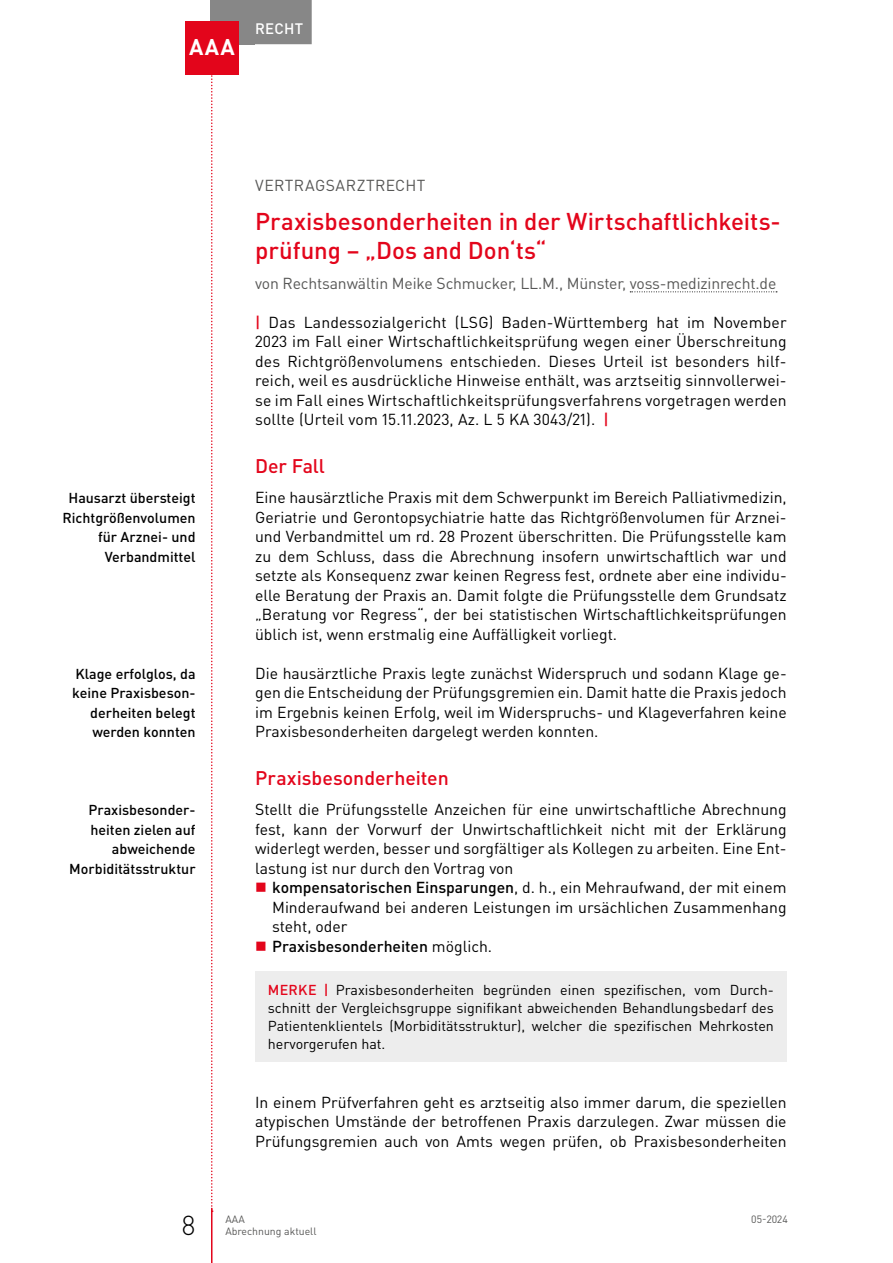
<style>
.page{position:relative;width:893px;height:1263px;background:#fff}
.page>*{position:absolute;margin:0;border:0;box-sizing:border-box;transform-origin:0 0}
.t1{font:300 27px "DIN Pro";color:#000}
.t2{font:500 24px/28.5px "DIN Pro";color:#e3051b}
.t3{font:700 22.5px "DIN Pro";color:#fff}
.t4{font:500 19.5px "DIN Pro";color:#e3051b}
.t5{font:15.75px/19.5px "DIN Pro";color:#000;text-align:justify}
.t6{font:15.75px "DIN Pro";letter-spacing:-.01em;color:#575756}
.t7{font:15.75px "DIN Pro";letter-spacing:.025em;color:#575756}
.t8{font:500 15px "DIN Pro";letter-spacing:.015em;color:#fff}
.t9{font:14.25px/18px "DIN Pro";color:#000;text-align:justify}
.t10{font:500 14.25px/19.5px "DIN Pro";color:#000;text-align:right}
.t11{font:10.5px "DIN Pro";color:#575756}
.s1{font-weight:500;color:#e3051b}
.s2{font-weight:500}
</style>
<div class="page">
<svg style="left:211px;top:74px;width:2px;height:1138px"></svg>
<div style="left:210px;top:0;width:45px;height:44px;background:#878787"></div>
<hr style="left:211px;top:1208px;width:1px;height:55px;background:#e3051b">
<div style="left:247px;top:0;width:65px;height:44px;background:#878787"></div>
<div style="left:185px;top:21px;width:54px;height:53px;background:#e3051b"></div>
<svg style="left:630px;top:291px;width:147px;height:1px"></svg>
<div style="left:255px;top:971px;width:532px;height:91px;background:#ededed"></div>
<h3 class="t3" style="left:189px;top:32px;width:47px">AAA</h3>
<p class="t8" style="left:255px;top:18px;width:49px">Recht</p>
<p class="t10" style="left:63px;top:488px;width:135px">Hausarzt übersteigt<br>Richtgrößenvolumen für Arznei- und<br>Verbandmittel</p>
<p class="t10" style="left:72px;top:663px;width:125px">Klage erfolglos, da keine Praxisbeson&shy;derheiten belegt werden konnten</p>
<p class="t10" style="left:69px;top:800px;width:128px">Praxisbesonder&shy;heiten zielen auf abweichende<br>Morbiditätsstruktur</p>
<p class="t7" style="left:255px;top:175px;width:172px">VERTRAGSARZTRECHT</p>
<h2 class="t2" style="left:255px;top:206px;width:527px">Praxisbesonderheiten in der Wirtschaftlichkeits&shy;prüfung – „Dos and Don‘ts“</h2>
<p class="t6" style="left:255px;top:272px;width:523px">von Rechtsanwältin Meike Schmucker, LL.M., Münster, voss-medizinrecht.de</p>
<p class="t5" style="left:255px;top:312px;width:533px"><span class="s1">|</span> Das Landessozialgericht (LSG) Baden-Württemberg hat im November 2023 im Fall einer Wirtschaftlichkeitsprüfung wegen einer Überschreitung des Richtgrößenvolumens entschieden. Dieses Urteil ist besonders hilf&shy;reich, weil es ausdrückliche Hinweise enthält, was arztseitig sinnvollerwei&shy;se im Fall eines Wirtschaftlichkeitsprüfungsverfahrens vorgetragen werden sollte (Urteil vom 15.11.2023, Az. L 5 KA 3043/21). <span class="s1">|</span></p>
<p class="t4" style="left:255px;top:453px;width:71px">Der Fall</p>
<p class="t5" style="left:255px;top:487px;width:533px">Eine hausärztliche Praxis mit dem Schwerpunkt im Bereich Palliativmedizin, Geriatrie und Gerontopsychiatrie hatte das Richtgrößenvolumen für Arznei&shy;und Verbandmittel um rd. 28 Prozent überschritten. Die Prüfungsstelle kam zu dem Schluss, dass die Abrechnung insofern unwirtschaftlich war und setzte als Konsequenz zwar keinen Regress fest, ordnete aber eine individu&shy;elle Beratung der Praxis an. Damit folgte die Prüfungsstelle dem Grundsatz „Beratung vor Regress“, der bei statistischen Wirtschaftlichkeitsprüfungen üblich ist, wenn erstmalig eine Auffälligkeit vorliegt.</p>
<p class="t5" style="left:255px;top:663px;width:533px">Die hausärztliche Praxis legte zunächst Widerspruch und sodann Klage ge&shy;gen die Entscheidung der Prüfungsgremien ein. Damit hatte die Praxis jedoch im Ergebnis keinen Erfolg, weil im Widerspruchs- und Klageverfahren keine Praxisbesonderheiten dargelegt werden konnten.</p>
<p class="t4" style="left:255px;top:765px;width:195px">Praxisbesonderheiten</p>
<p class="t5" style="left:255px;top:799px;width:533px">Stellt die Prüfungsstelle Anzeichen für eine unwirtschaftliche Abrechnung fest, kann der Vorwurf der Unwirtschaftlichkeit nicht mit der Erklärung widerlegt werden, besser und sorgfältiger als Kollegen zu arbeiten. Eine Ent&shy;lastung ist nur durch den Vortrag von</p>
<p class="t5" style="left:272px;top:877px;width:516px;text-align:left"><span class="s2">kompensatorischen Einsparungen</span>, d. h., ein Mehraufwand, der mit einem Minderaufwand bei anderen Leistungen im ursächlichen Zusammenhang steht, oder<br><span class="s2">Praxisbesonderheiten</span> möglich.</p>
<p class="t9" style="left:268px;top:980px;width:508px"><span class="s1">MERKE |</span> Praxisbesonderheiten begründen einen spezifischen, vom Durch&shy;schnitt der Vergleichsgruppe signifikant abweichenden Behandlungsbedarf des Patientenklientels (Morbiditätsstruktur), welcher die spezifischen Mehrkosten hervorgerufen hat.</p>
<p class="t5" style="left:255px;top:1092px;width:533px">In einem Prüfverfahren geht es arztseitig also immer darum, die speziellen atypischen Umstände der betroffenen Praxis darzulegen. Zwar müssen die Prüfungsgremien auch von Amts wegen prüfen, ob Praxisbesonderheiten</p>
<h1 class="t1" style="left:181px;top:1207px;width:16px">8</h1>
<p class="t11" style="left:225px;top:1212px;width:21px">AAA</p>
<p class="t11" style="left:751px;top:1212px;width:38px">05-2024</p>
<p class="t11" style="left:225px;top:1224px;width:93px">Abrechnung aktuell</p>
</div>
